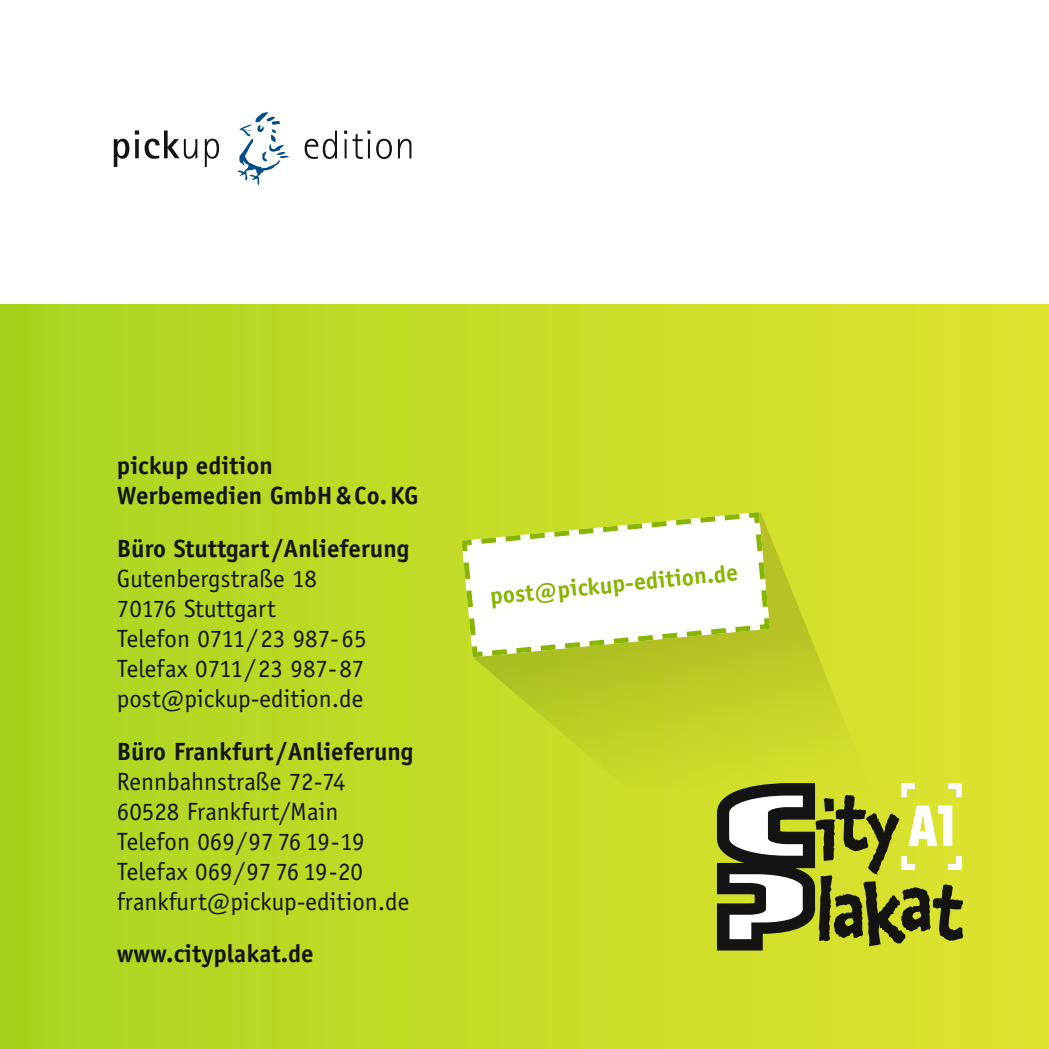
<style>
.page{position:relative;width:1049px;height:1049px;background:#fff}
.page>*{position:absolute;margin:0;border:0;box-sizing:border-box;transform-origin:0 0}
.Copy{font:25px "Officina Sans";color:#131413}
.t1{font:700 25px "Officina Sans";color:#131413}
.t2{font:700 23.75px "Officina Sans";color:#87b500}
</style>
<div class="page">
<div style="left:0;top:305px;width:1049px;height:744px;background:linear-gradient(to right,#aad520,#e0e430)"></div>
<svg style="left:238px;top:112px;width:51px;height:73px"></svg>
<svg style="left:114px;top:139px;width:15px;height:28px"></svg>
<svg style="left:135px;top:130px;width:4px;height:5px"></svg>
<svg style="left:135px;top:139px;width:4px;height:19px"></svg>
<svg style="left:145px;top:130px;width:52px;height:29px"></svg>
<svg style="left:205px;top:139px;width:14px;height:28px"></svg>
<svg style="left:305px;top:131px;width:32px;height:28px"></svg>
<svg style="left:344px;top:131px;width:26px;height:28px"></svg>
<svg style="left:376px;top:139px;width:16px;height:20px"></svg>
<svg style="left:398px;top:139px;width:13px;height:19px"></svg>
<svg style="left:473px;top:512px;width:399px;height:278px;background:#c6d528"></svg>
<svg style="left:459px;top:509px;width:314px;height:151px"></svg>
<svg style="left:717px;top:783px;width:246px;height:167px"></svg>
<p class="t1" style="left:117px;top:450px;width:157px">pickup edition</p>
<p class="t1" style="left:117px;top:480px;width:303px">Werbemedien GmbH&amp;Co.KG</p>
<p class="t1" style="left:117px;top:533px;width:294px">Büro Stuttgart /Anlieferung</p>
<p class="Copy" style="left:117px;top:564px;width:201px">Gutenbergstraße 18</p>
<p class="Copy" style="left:117px;top:594px;width:160px">70176 Stuttgart</p>
<p class="Copy" style="left:117px;top:624px;width:251px">Telefon 0711/23 987-65</p>
<p class="Copy" style="left:117px;top:654px;width:249px">Telefax 0711/23 987-87</p>
<p class="Copy" style="left:117px;top:684px;width:248px">post@pickup-edition.de</p>
<p class="t1" style="left:117px;top:735px;width:298px">Büro Frankfurt /Anlieferung</p>
<p class="Copy" style="left:117px;top:766px;width:230px">Rennbahnstraße 72-74</p>
<p class="Copy" style="left:117px;top:796px;width:223px">60528 Frankfurt/Main</p>
<p class="Copy" style="left:117px;top:826px;width:249px">Telefon 069/97 76 19- 19</p>
<p class="Copy" style="left:117px;top:856px;width:248px">Telefax 069/97 76 19- 20</p>
<p class="Copy" style="left:117px;top:886px;width:294px">frankfurt@pickup-edition.de</p>
<p class="t1" style="left:117px;top:938px;width:198px">www.cityplakat.de</p>
<p class="t2" style="left:489px;top:580px;width:250px;rotate:-5deg">post@pickup-edition.de</p>
</div>
